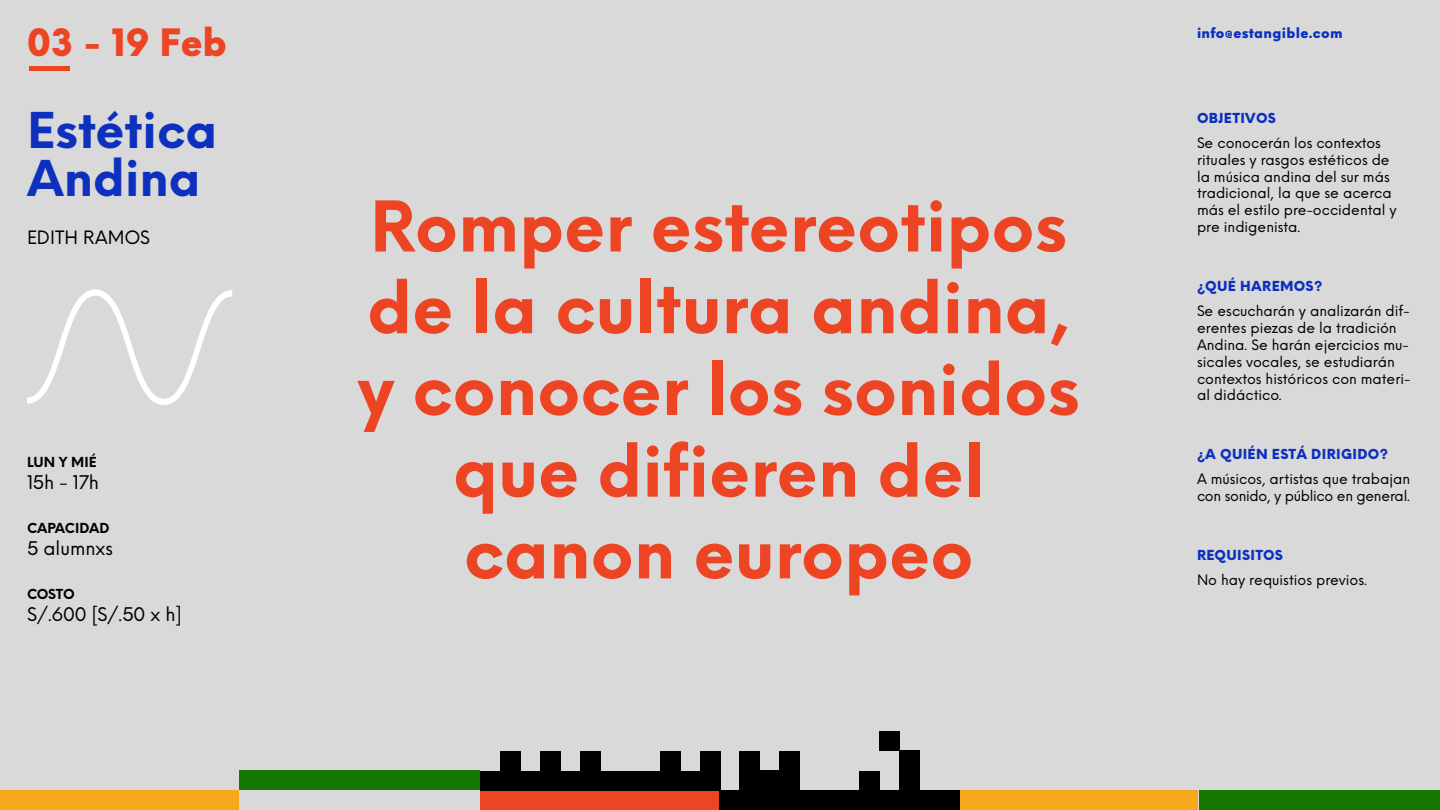
<style>
.page{position:relative;width:1440px;height:810px;background:#d9d9d9}
.page>*{position:absolute;margin:0;border:0;box-sizing:border-box;transform-origin:0 0}
.t1{font:700 68.1px/81.8px "Neue Einstellung";color:#ed4524;text-align:center}
.t2{font:700 48.15px/48.2px "Neue Einstellung";color:#0d30bf}
.t3{font:900 36.83px "Neue Einstellung";color:#ed4524}
.t4{font:18.38px "Neue Einstellung";color:#000}
.t5{font:18px "Neue Einstellung";color:#000}
.t6{font:14.02px/16.9px "Neue Einstellung";color:#000}
.t7{font:14.02px/16.9px "Neue Einstellung";letter-spacing:-.02em;color:#000}
.t8{font:900 13.5px "Neue Einstellung";letter-spacing:.025em;color:#0d30bf}
.t9{font:700 13.5px "Neue Einstellung";color:#000}
</style>
<div class="page">
<div style="left:959px;top:790px;width:239px;height:20px;background:#f7a81c"></div>
<div style="left:0;top:790px;width:239px;height:20px;background:#f7a81c"></div>
<div style="left:719px;top:790px;width:240px;height:20px;background:#000"></div>
<div style="left:480px;top:790px;width:239px;height:20px;background:#ed4524"></div>
<div style="left:739px;top:771px;width:21px;height:19px;background:#000"></div>
<div style="left:780px;top:771px;width:20px;height:19px;background:#000"></div>
<div style="left:860px;top:771px;width:20px;height:19px;background:#000"></div>
<div style="left:740px;top:770px;width:40px;height:20px;background:#000"></div>
<div style="left:880px;top:731px;width:20px;height:20px;background:#000"></div>
<div style="left:740px;top:751px;width:20px;height:20px;background:#000"></div>
<div style="left:780px;top:751px;width:20px;height:20px;background:#000"></div>
<div style="left:900px;top:751px;width:20px;height:47px;background:#000"></div>
<div style="left:480px;top:771px;width:240px;height:19px;background:#000"></div>
<div style="left:500px;top:751px;width:20px;height:20px;background:#000"></div>
<div style="left:540px;top:751px;width:20px;height:20px;background:#000"></div>
<div style="left:580px;top:751px;width:20px;height:20px;background:#000"></div>
<div style="left:660px;top:751px;width:21px;height:20px;background:#000"></div>
<div style="left:701px;top:751px;width:20px;height:20px;background:#000"></div>
<div style="left:1199px;top:790px;width:241px;height:20px;background:#147803"></div>
<div style="left:239px;top:771px;width:241px;height:19px;background:#147803"></div>
<svg style="left:27px;top:289px;width:205px;height:116px"></svg>
<div style="left:30px;top:66px;width:40px;height:5px;background:#ed4524"></div>
<h3 class="t3" style="left:27px;top:17px;width:201px">03 - 19 Feb</h3>
<h2 class="t2" style="left:27px;top:107px;width:192px">Estética<br>Andina</h2>
<p class="t5" style="left:27px;top:225px;width:124px">EDITH RAMOS</p>
<p class="t9" style="left:27px;top:452px;width:71px">LUN Y MIÉ</p>
<h3 class="t4" style="left:27px;top:469px;width:74px">15h - 17h</h3>
<p class="t9" style="left:27px;top:518px;width:84px">CAPACIDAD</p>
<h3 class="t4" style="left:27px;top:536px;width:87px">5 alumnxs</h3>
<p class="t9" style="left:27px;top:585px;width:49px">COSTO</p>
<h3 class="t4" style="left:27px;top:602px;width:156px">S/.600 [S/.50 x h]</h3>
<h1 class="t1" style="left:358px;top:186px;width:724px">Romper estereotipos de la cultura andina, y conocer los sonidos que difieren del canon europeo</h1>
<p class="t8" style="left:1197px;top:23px;width:147px">info@estangible.com</p>
<p class="t8" style="left:1197px;top:108px;width:80px">OBJETIVOS</p>
<p class="t6" style="left:1197px;top:134px;width:201px">Se conocerán los contextos rituales y rasgos estéticos de la música andina del sur más tradicional, la que se acerca más el estilo pre-occidental y pre indigenista.</p>
<p class="t8" style="left:1197px;top:276px;width:127px">¿QUÉ HAREMOS?</p>
<p class="t6" style="left:1197px;top:303px;width:215px">Se escucharán y analizarán dif&shy;erentes piezas de la tradición<br>Andina. Se harán ejercicios mu&shy;sicales vocales, se estudiarán contextos históricos con materi&shy;al didáctico.</p>
<p class="t8" style="left:1197px;top:445px;width:193px">¿A QUIÉN ESTÁ DIRIGIDO?</p>
<p class="t7" style="left:1197px;top:471px;width:215px">A músicos, artistas que trabajan con sonido, y público en general.</p>
<p class="t8" style="left:1197px;top:545px;width:88px">REQUISITOS</p>
<p class="t6" style="left:1197px;top:571px;width:172px">No hay requistios previos.</p>
</div>
